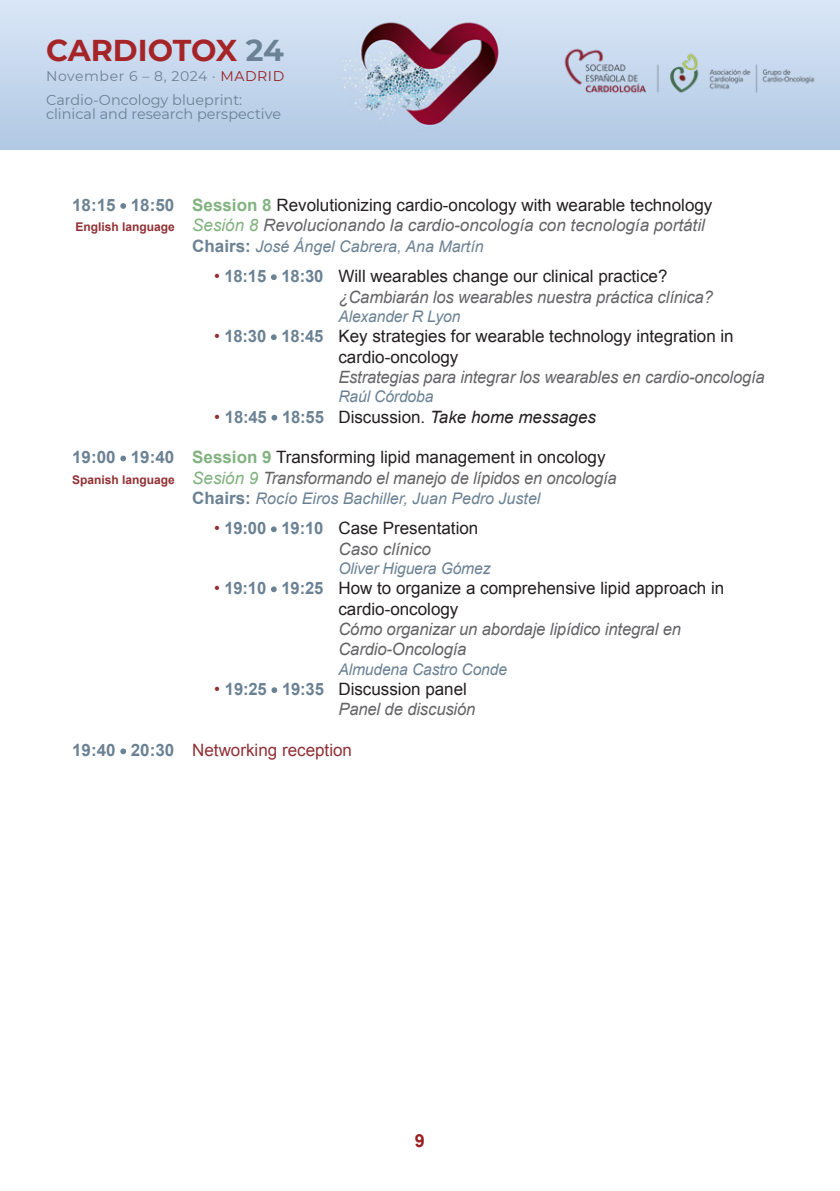
<style>
.page{position:relative;width:840px;height:1191px;background:#fff}
.page>*{position:absolute;margin:0;border:0;box-sizing:border-box;transform-origin:0 0}
.t1{font:700 30px "Montserrat";letter-spacing:-.01em;color:#a52428}
.t2{font:700 18px "Arial";color:#982022}
.t3{font:17px/20.4px "Arial";color:#231f20}
.t4{font:italic 17px/20.4px "Arial";letter-spacing:-.01em;color:#656568}
.t5{font:italic 17px "Arial";color:#231f20}
.t6{font:17px "Arial";color:#913034}
.t7{font:italic 16px "Arial";letter-spacing:-.01em;color:#6b8294}
.t8{font:14.4px/14.4px "Montserrat";color:#6b8294}
.t9{font:14px "Montserrat";letter-spacing:.04em;color:#6b8294}
.s1{color:#6b8294}
.s2{color:#982022}
.s3{font-weight:700;color:#6b8294}
.s4{font-weight:700;color:#81b27f}
.s5{font-weight:700;font-style:normal;font-size:12px;color:#913034}
.s6{color:#81b27f}
.s7{font-weight:700;font-style:normal;font-size:17px}
.s8{font-style:normal;color:#913034}
.s9{font-weight:700;font-style:normal;color:#6b8294}
.s10{font-style:normal;color:#231f20}
.s11{color:#913034}
.s12{font-style:italic;color:#656568}
.s13{font-style:normal}
</style>
<div class="page">
<img style="left:0;top:0;width:839px;height:149px">
<img style="left:562px;top:47px;width:254px;height:47px">
<svg style="left:120px;top:203px;width:6px;height:6px"></svg>
<svg style="left:271px;top:274px;width:5px;height:6px"></svg>
<svg style="left:271px;top:334px;width:5px;height:6px"></svg>
<svg style="left:271px;top:415px;width:6px;height:5px"></svg>
<svg style="left:120px;top:455px;width:6px;height:6px"></svg>
<svg style="left:271px;top:526px;width:5px;height:6px"></svg>
<svg style="left:271px;top:586px;width:5px;height:6px"></svg>
<svg style="left:271px;top:687px;width:6px;height:6px"></svg>
<svg style="left:120px;top:748px;width:6px;height:6px"></svg>
<h1 class="t1" style="left:46px;top:29px;width:239px">CARDIOTOX <span class="s1">24</span></h1>
<p class="t9" style="left:46px;top:66px;width:239px">November 6 – 8, 2024 · <span class="s2">MADRID</span></p>
<p class="t8" style="left:46px;top:92px;width:236px">Cardio-Oncology blueprint: clinical and research perspective</p>
<p class="t3" style="left:72px;top:195px;width:641px"><span class="s3">18:15 18:50</span> <span class="s4">Session 8</span> Revolutionizing cardio-oncology with wearable technology</p>
<p class="t4" style="left:75px;top:215px;width:630px"><span class="s5">English language</span> <span class="s6">Sesión 8</span> Revolucionando la cardio-oncología con tecnología portátil</p>
<p class="t7" style="left:192px;top:236px;width:293px"><span class="s7">Chairs:</span> José Ángel Cabrera, Ana Martín</p>
<p class="t4" style="left:338px;top:266px;width:376px;text-indent:-124px"><span class="s8">•</span> <span class="s9">18:15 18:30</span> <span class="s10">Will wearables change our clinical practice? </span>¿Cambiarán los wearables nuestra práctica clínica?</p>
<p class="t7" style="left:338px;top:306px;width:123px">Alexander R Lyon</p>
<p class="t3" style="left:338px;top:326px;width:427px;text-indent:-124px"><span class="s11">•</span> <span class="s3">18:30 18:45</span> Key strategies for wearable technology integration in cardio-oncology<br><span class="s12">Estrategias para integrar los wearables en cardio-oncología</span></p>
<p class="t7" style="left:338px;top:386px;width:97px">Raúl Córdoba</p>
<p class="t5" style="left:214px;top:405px;width:383px"><span class="s8">•</span> <span class="s9">18:45 18:55</span> <span class="s13">Discussion.</span> Take home messages</p>
<p class="t3" style="left:72px;top:447px;width:534px"><span class="s3">19:00 19:40</span> <span class="s4">Session 9</span> Transforming lipid management in oncology</p>
<p class="t4" style="left:72px;top:468px;width:546px"><span class="s5">Spanish language</span> <span class="s6">Sesión 9</span> Transformando el manejo de lípidos en oncología</p>
<p class="t7" style="left:192px;top:488px;width:349px"><span class="s7">Chairs:</span> Rocío Eiros Bachiller, Juan Pedro Justel</p>
<p class="t3" style="left:338px;top:518px;width:141px;text-indent:-124px"><span class="s11">•</span> <span class="s3">19:00 19:10</span> Case Presentation<br><span class="s12">Caso clínico</span></p>
<p class="t7" style="left:338px;top:558px;width:154px">Oliver Higuera Gómez</p>
<p class="t3" style="left:338px;top:578px;width:387px;text-indent:-124px"><span class="s11">•</span> <span class="s3">19:10 19:25</span> How to organize a comprehensive lipid approach in cardio-oncology<br><span class="s12">Cómo organizar un abordaje lipídico integral en Cardio-Oncología</span></p>
<p class="t7" style="left:338px;top:658px;width:170px">Almudena Castro Conde</p>
<p class="t4" style="left:338px;top:679px;width:138px;text-indent:-124px"><span class="s8">•</span> <span class="s9">19:25 19:35</span> <span class="s10">Discussion panel<br></span>Panel de discusión</p>
<p class="t6" style="left:72px;top:739px;width:281px"><span class="s3">19:40 20:30</span> Networking reception</p>
<p class="t2" style="left:415px;top:1129px;width:12px">9</p>
</div>
